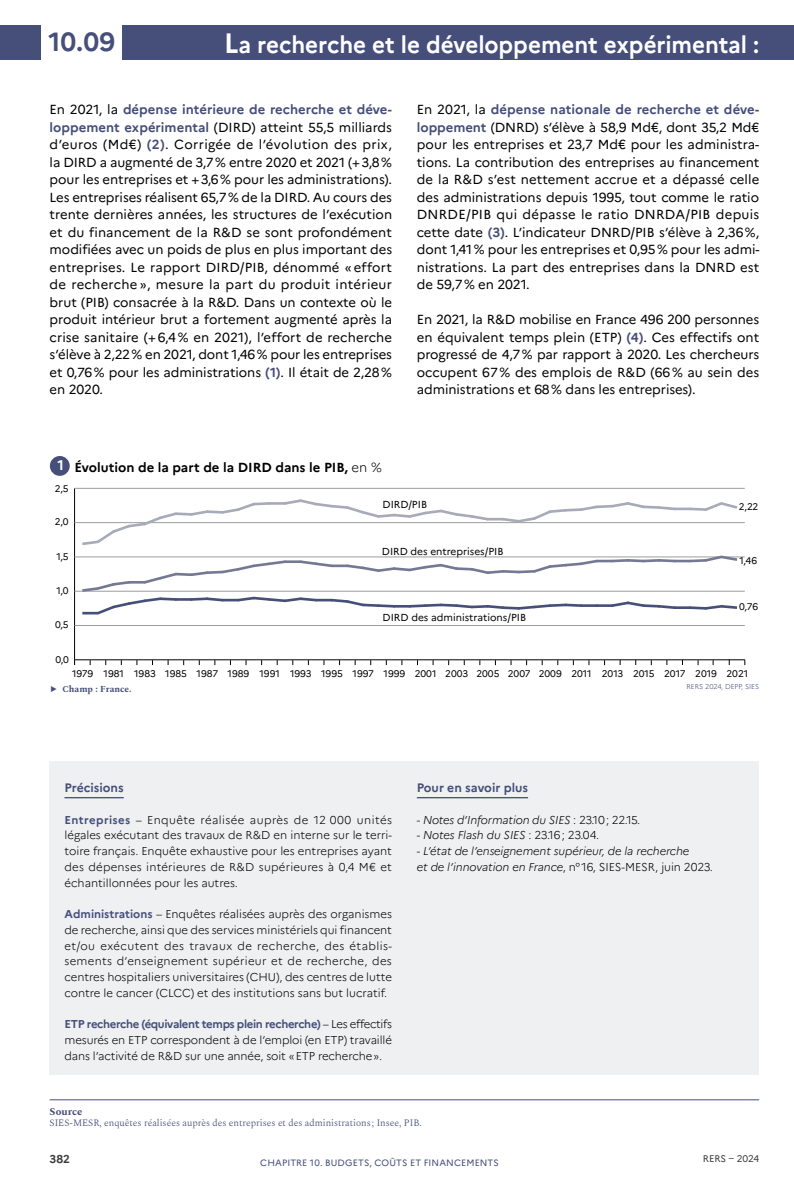
<style>
.page{position:relative;width:794px;height:1191px;background:#fff}
.page>*{position:absolute;margin:0;border:0;box-sizing:border-box;transform-origin:0 0}
.N__page_fiche{font:700 26.25px "Marianne";color:#464e7a}
.Titre_fiche{font:700 23.62px "Marianne";letter-spacing:-.005em;color:#fff;scale:.95 1}
.N__figure{font:700 14px "Marianne";color:#fff}
.texte_courant{font:13.12px/17.5px "Marianne";letter-spacing:-.005em;color:#000;text-align:justify}
.titre_figure{font:700 13.12px "Marianne";color:#000}
.titre_Pour_en_savoir{font:700 12.25px "Marianne";color:#464e7a}
.titre_Précisions{font:700 12.25px "Marianne";color:#464e7a}
.txt_Précisions{font:300 11.38px/15.8px "Marianne";color:#000;text-align:justify}
.t1{font:italic 300 11.38px/15.8px "Marianne";letter-spacing:-.005em;color:#000}
.t2{font:700 11.38px "Marianne";color:#3c3c3b}
.titre_Source{font:700 10.5px "Spectral";color:#464e7a}
.t3{font:10.15px "Marianne";color:#000}
.t4{font:9.62px "Marianne";letter-spacing:-.005em;color:#000}
.txt_sources{font:300 9.62px "Spectral";color:#464e7a}
.t5{font:9.62px "Marianne";letter-spacing:-.005em;color:#3c3c3b}
.t6{font:9.1px "Marianne";letter-spacing:.01em;color:#464e7a}
.t7{font:700 9.1px "Spectral";color:#464e7a}
.figure_et_tableaux{font:300 7px "Marianne";color:#464e7a}
.s1{font-size:28px}
.s2{font-weight:700;color:#464e7a}
.s3{font-weight:300}
.s4{font-style:normal}
</style>
<div class="page">
<div style="left:0;top:25px;width:794px;height:35px;background:#464e7a"></div>
<div style="left:42px;top:19px;width:80px;height:44px;background:#fff"></div>
<hr style="left:50px;top:1099px;width:709px;height:1px;background:#464e7a">
<div style="left:50px;top:761px;width:709px;height:313px;background:#eef0f2"></div>
<hr style="left:64px;top:797px;width:60px;height:1px;background:#464e7a">
<hr style="left:417px;top:797px;width:111px;height:1px;background:#464e7a">
<div style="left:50px;top:456px;width:20px;height:20px;background:#464e7a;border-radius:50%"></div>
<hr style="left:75px;top:659px;width:670px;height:1px;background:#000">
<hr style="left:74px;top:488px;width:1px;height:172px;background:#000">
<hr style="left:74px;top:625px;width:671px;height:1px;background:#9d9d9c">
<hr style="left:74px;top:591px;width:671px;height:1px;background:#9d9d9c">
<hr style="left:74px;top:556px;width:671px;height:1px;background:#9d9d9c">
<hr style="left:74px;top:522px;width:671px;height:1px;background:#9d9d9c">
<hr style="left:74px;top:488px;width:671px;height:1px;background:#9d9d9c">
<svg style="left:79px;top:502px;width:193px;height:43px"></svg>
<hr style="left:269px;top:502px;width:16px;height:3px;background:#a7aab8">
<svg style="left:282px;top:499px;width:395px;height:25px"></svg>
<hr style="left:674px;top:507px;width:16px;height:3px;background:#a7aab8">
<svg style="left:687px;top:502px;width:51px;height:9px"></svg>
<svg style="left:79px;top:555px;width:661px;height:60px"></svg>
<p class="N__page_fiche" style="left:48px;top:26px;width:69px">10.09</p>
<p class="Titre_fiche" style="left:224px;top:30px;width:565px"><span class="s1">L</span>a recherche et le développement expérimental :</p>
<p class="texte_courant" style="left:50px;top:101px;width:344px">En 2021, la <span class="s2">dépense intérieure de recherche et déve&shy;loppement expérimental</span> (DIRD) atteint 55,5 milliards d’euros (Md€) <span class="s2">(2)</span>. Corrigée de l’évolution des prix, la DIRD a augmenté de 3,7% entre 2020 et 2021 (+3,8% pour les entreprises et +3,6% pour les administrations).<br>Les entreprises réalisent 65,7% de la DIRD. Au cours des trente dernières années, les structures de l’exécution et du financement de la R&amp;D se sont profondément modifiées avec un poids de plus en plus important des entreprises. Le rapport DIRD/PIB, dénommé « effort de recherche », mesure la part du produit intérieur brut (PIB) consacrée à la R&amp;D. Dans un contexte où le produit intérieur brut a fortement augmenté après la crise sanitaire (+6,4 % en 2021), l’effort de recherche s’élève à 2,22% en 2021, dont 1,46% pour les entreprises et 0,76% pour les administrations <span class="s2">(1)</span>. Il était de 2,28% en 2020.</p>
<p class="texte_courant" style="left:417px;top:101px;width:344px">En 2021, la <span class="s2">dépense nationale de recherche et déve&shy;loppement</span> (DNRD) s’élève à 58,9 Md€, dont 35,2 Md€ pour les entreprises et 23,7 Md€ pour les administra&shy;tions. La contribution des entreprises au financement de la R&amp;D s’est nettement accrue et a dépassé celle des administrations depuis 1995, tout comme le ratio DNRDE/PIB qui dépasse le ratio DNRDA/PIB depuis cette date <span class="s2">(3)</span>. L’indicateur DNRD/PIB s’élève à 2,36%, dont 1,41% pour les entreprises et 0,95% pour les admi&shy;nistrations. La part des entreprises dans la DNRD est de 59,7% en 2021.</p>
<p class="texte_courant" style="left:417px;top:311px;width:344px">En 2021, la R&amp;D mobilise en France 496 200 personnes en équivalent temps plein (ETP) <span class="s2">(4)</span>. Ces effectifs ont progressé de 4,7% par rapport à 2020. Les chercheurs occupent 67% des emplois de R&amp;D (66% au sein des administrations et 68% dans les entreprises).</p>
<p class="N__figure" style="left:57px;top:457px;width:8px">1</p>
<p class="titre_figure" style="left:74px;top:459px;width:309px">Évolution de la part de la DIRD dans le PIB, <span class="s3">en %</span></p>
<p class="t4" style="left:55px;top:482px;width:15px">2,5</p>
<p class="t4" style="left:55px;top:516px;width:15px">2,0</p>
<p class="t4" style="left:56px;top:550px;width:14px">1,5</p>
<p class="t4" style="left:57px;top:585px;width:14px">1,0</p>
<p class="t4" style="left:55px;top:619px;width:15px">0,5</p>
<p class="t4" style="left:55px;top:653px;width:15px">0,0</p>
<p class="t3" style="left:382px;top:498px;width:46px">DIRD/PIB</p>
<p class="t3" style="left:382px;top:545px;width:123px">DIRD des entreprises/PIB</p>
<p class="t3" style="left:382px;top:611px;width:145px">DIRD des administrations/PIB</p>
<p class="t4" style="left:739px;top:501px;width:21px">2,22</p>
<p class="t4" style="left:739px;top:555px;width:19px">1,46</p>
<p class="t4" style="left:739px;top:601px;width:21px">0,76</p>
<p class="t4" style="left:72px;top:667px;width:677px">1979 1981 1983 1985 1987 1989 1991 1993 1995 1997 1999 2001 2003 2005 2007 2009 2011 2013 2015 2017 2019 2021</p>
<p class="t7" style="left:50px;top:682px;width:83px">▶ Champ : France.</p>
<p class="figure_et_tableaux" style="left:686px;top:682px;width:74px">RERS 2024, DEPP, SIES</p>
<p class="titre_Précisions" style="left:64px;top:780px;width:61px">Précisions</p>
<p class="txt_Précisions" style="left:64px;top:811px;width:329px"><span class="s2">Entreprises</span> – Enquête réalisée auprès de 12 000 unités légales exécutant des travaux de R&amp;D en interne sur le terri&shy;toire français. Enquête exhaustive pour les entreprises ayant des dépenses intérieures de R&amp;D supérieures à 0,4 M€ et échantillonnées pour les autres.</p>
<p class="txt_Précisions" style="left:64px;top:906px;width:329px"><span class="s2">Administrations</span> – Enquêtes réalisées auprès des organismes de recherche, ainsi que des services ministériels qui financent et/ou exécutent des travaux de recherche, des établis&shy;sements d’enseignement supérieur et de recherche, des centres hospitaliers universitaires (CHU), des centres de lutte contre le cancer (CLCC) et des institutions sans but lucratif.</p>
<p class="txt_Précisions" style="left:64px;top:1016px;width:329px"><span class="s2">ETP recherche (équivalent temps plein recherche)</span> – Les effectifs mesurés en ETP correspondent à de l’emploi (en ETP) travaillé dans l’activité de R&amp;D sur une année, soit «ETP recherche».</p>
<p class="titre_Pour_en_savoir" style="left:417px;top:780px;width:113px">Pour en savoir plus</p>
<p class="t1" style="left:417px;top:811px;width:225px"><span class="s4">-</span> Notes d’Information du SIES <span class="s4">: 23.10; 22.15.</span></p>
<p class="t1" style="left:417px;top:827px;width:184px"><span class="s4">-</span> Notes Flash du SIES <span class="s4">: 23.16; 23.04.</span></p>
<p class="t1" style="left:417px;top:843px;width:298px"><span class="s4">-</span> L’état de l’enseignement supérieur, de la recherche<br>et de l’innovation en France<span class="s4">, n°16, SIES-MESR, juin 2023.</span></p>
<p class="titre_Source" style="left:50px;top:1103px;width:34px">Source</p>
<p class="txt_sources" style="left:50px;top:1116px;width:373px">SIES-MESR, enquêtes réalisées auprès des entreprises et des administrations ; Insee, PIB.</p>
<p class="t2" style="left:50px;top:1152px;width:22px">382</p>
<p class="t6" style="left:260px;top:1157px;width:78px">CHAPITRE 10. Budgets</p>
<p class="t6" style="left:369px;top:1157px;width:62px">, coûtsetfinancements</p>
<p class="t5" style="left:703px;top:1153px;width:58px">RERS – 2024</p>
</div>
